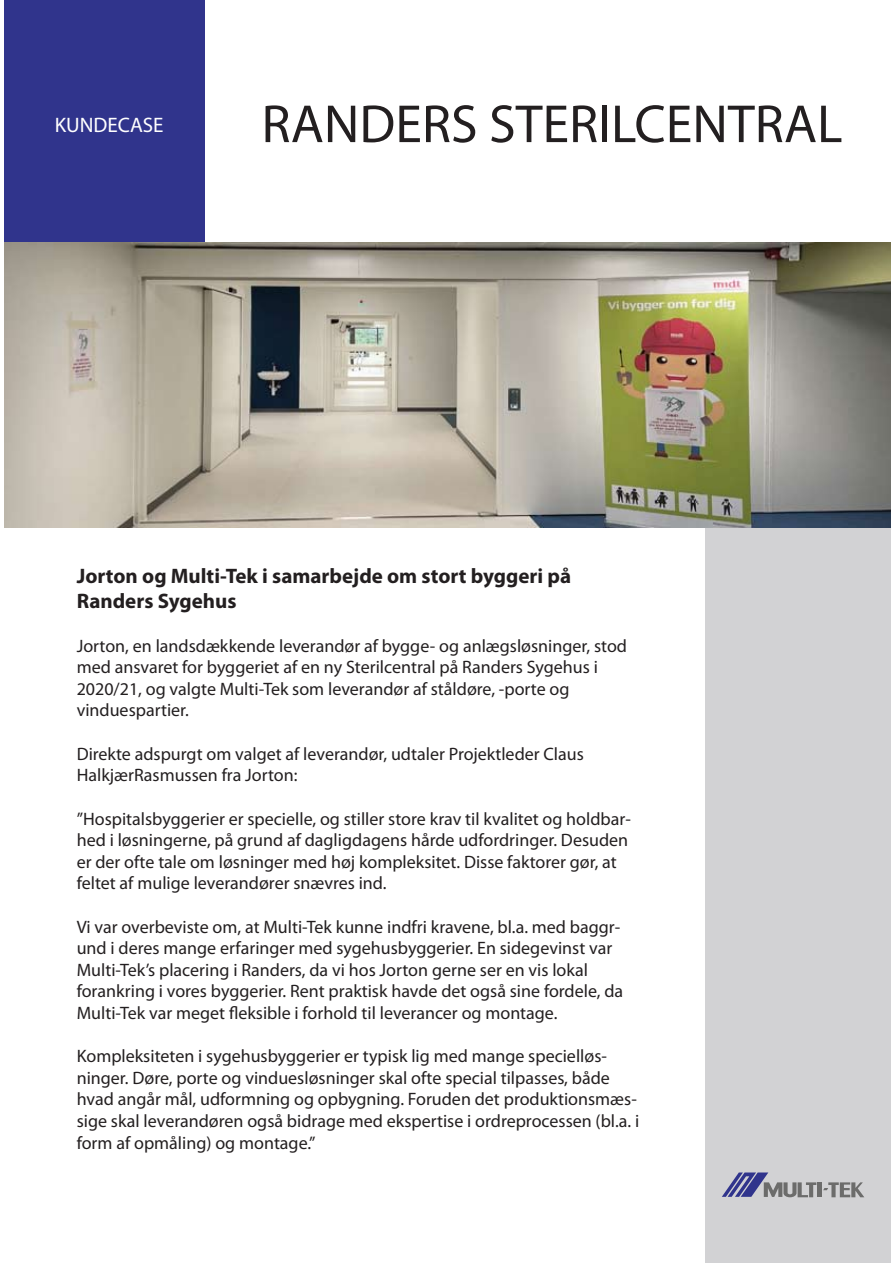
<style>
.page{position:relative;width:893px;height:1263px;background:#fff}
.page>*{position:absolute;margin:0;border:0;box-sizing:border-box;transform-origin:0 0}
.t1{font:54px "Myriad Pro";color:#231f20}
.t2{font:700 21px/25.2px "Myriad Pro";color:#231f20}
.t3{font:21px "Myriad Pro";color:#fff}
.t4{font:18px/21.6px "Myriad Pro";color:#231f20}
</style>
<div class="page">
<div style="left:706px;top:523px;width:187px;height:740px;background:#d2d2d4"></div>
<div style="left:0;top:0;width:205px;height:245px;background:#30348c"></div>
<hr style="left:817px;top:1182px;width:4px;height:15px;background:#6c6c6b">
<svg style="left:823px;top:1182px;width:41px;height:15px"></svg>
<svg style="left:722px;top:1172px;width:94px;height:25px"></svg>
<img style="left:4px;top:243px;width:887px;height:285px">
<hr style="left:891px;top:0;width:2px;height:1263px;background:#fff">
<hr style="left:0;top:0;width:4px;height:1263px;background:#fff">
<p class="t3" style="left:55px;top:116px;width:110px">KUNDECASE</p>
<h1 class="t1" style="left:261px;top:103px;width:583px">RANDERS STERILCENTRAL</h1>
<p class="t2" style="left:77px;top:565px;width:496px">Jorton og Multi-Tek i samarbejde om stort byggeri på<br>Randers Sygehus</p>
<p class="t4" style="left:77px;top:636px;width:552px">Jorton, en landsdækkende leverandør af bygge- og anlægsløsninger, stod med ansvaret for byggeriet af en ny Sterilcentral på Randers Sygehus i 2020/21, og valgte Multi-Tek som leverandør af ståldøre, -porte og vinduespartier.</p>
<p class="t4" style="left:77px;top:744px;width:509px">Direkte adspurgt om valget af leverandør, udtaler Projektleder Claus<br>HalkjærRasmussen fra Jorton:</p>
<p class="t4" style="left:77px;top:809px;width:556px">”Hospitalsbyggerier er specielle, og stiller store krav til kvalitet og holdbar&shy;hed i løsningerne, på grund af dagligdagens hårde udfordringer. Desuden er der ofte tale om løsninger med høj kompleksitet. Disse faktorer gør, at feltet af mulige leverandører snævres ind.</p>
<p class="t4" style="left:77px;top:917px;width:548px">Vi var overbeviste om, at Multi-Tek kunne indfri kravene, bl.a. med baggr&shy;und i deres mange erfaringer med sygehusbyggerier. En sidegevinst var Multi-Tek’s placering i Randers, da vi hos Jorton gerne ser en vis lokal forankring i vores byggerier. Rent praktisk havde det også sine fordele, da Multi-Tek var meget fleksible i forhold til leverancer og montage.</p>
<p class="t4" style="left:77px;top:1047px;width:564px">Kompleksiteten i sygehusbyggerier er typisk lig med mange specielløs&shy;ninger. Døre, porte og vinduesløsninger skal ofte special tilpasses, både hvad angår mål, udformning og opbygning. Foruden det produktionsmæs&shy;sige skal leverandøren også bidrage med ekspertise i ordreprocessen (bl.a. i form af opmåling) og montage.”</p>
</div>
